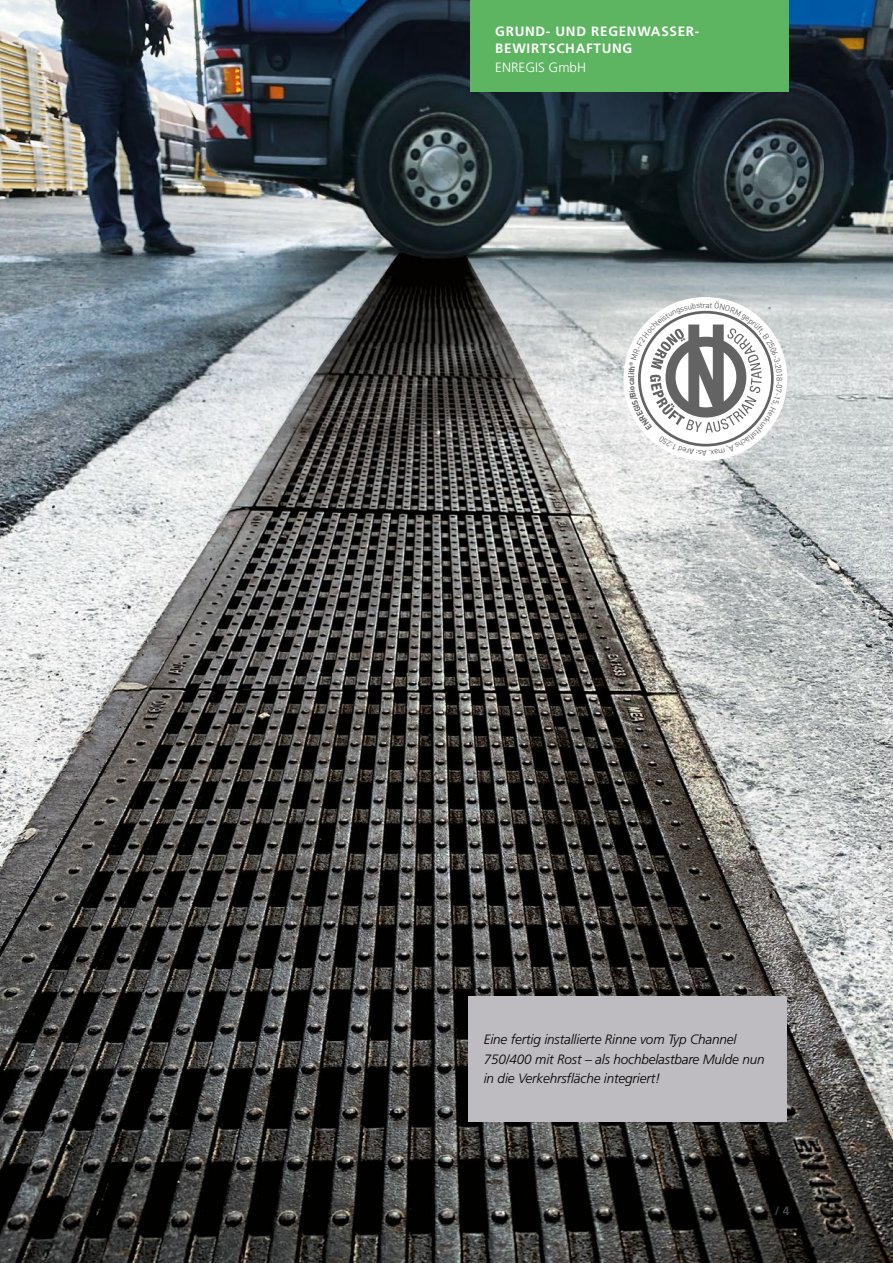
<style>
.page{position:relative;width:893px;height:1263px;background:#fff}
.page>*{position:absolute;margin:0;border:0;box-sizing:border-box;transform-origin:0 0}
.t1{font:italic 300 13.5px/19.5px "Frutiger";letter-spacing:-.01em;color:#000}
.t2{font:700 13.5px/16.5px "Frutiger";letter-spacing:.05em;color:#fff}
.t3{font:300 13.5px "Frutiger";color:#fff}
</style>
<div class="page">
<img style="left:0;top:0;width:893px;height:1263px">
<div style="left:470px;top:0;width:319px;height:91px;background:#5db461"></div>
<div style="left:468px;top:996px;width:319px;height:126px;background:#bebcc0"></div>
<div style="left:623px;top:297px;width:164px;height:164px;background:#fff;border-radius:50%"></div>
<svg style="left:628px;top:301px;width:154px;height:155px"></svg>
<p class="t2" style="left:495px;top:23px;width:206px">GRUND- UND REGENWASSER-<br>BEWIRTSCHAFTUNG</p>
<p class="t3" style="left:495px;top:60px;width:92px">ENREGIS GmbH</p>
<p class="t1" style="left:484px;top:1030px;width:282px">Eine fertig installierte Rinne vom Typ Channel<br>750/400 mit Rost – als hochbelastbare Mulde nun in die Verkehrsfläche integriert!</p>
</div>
